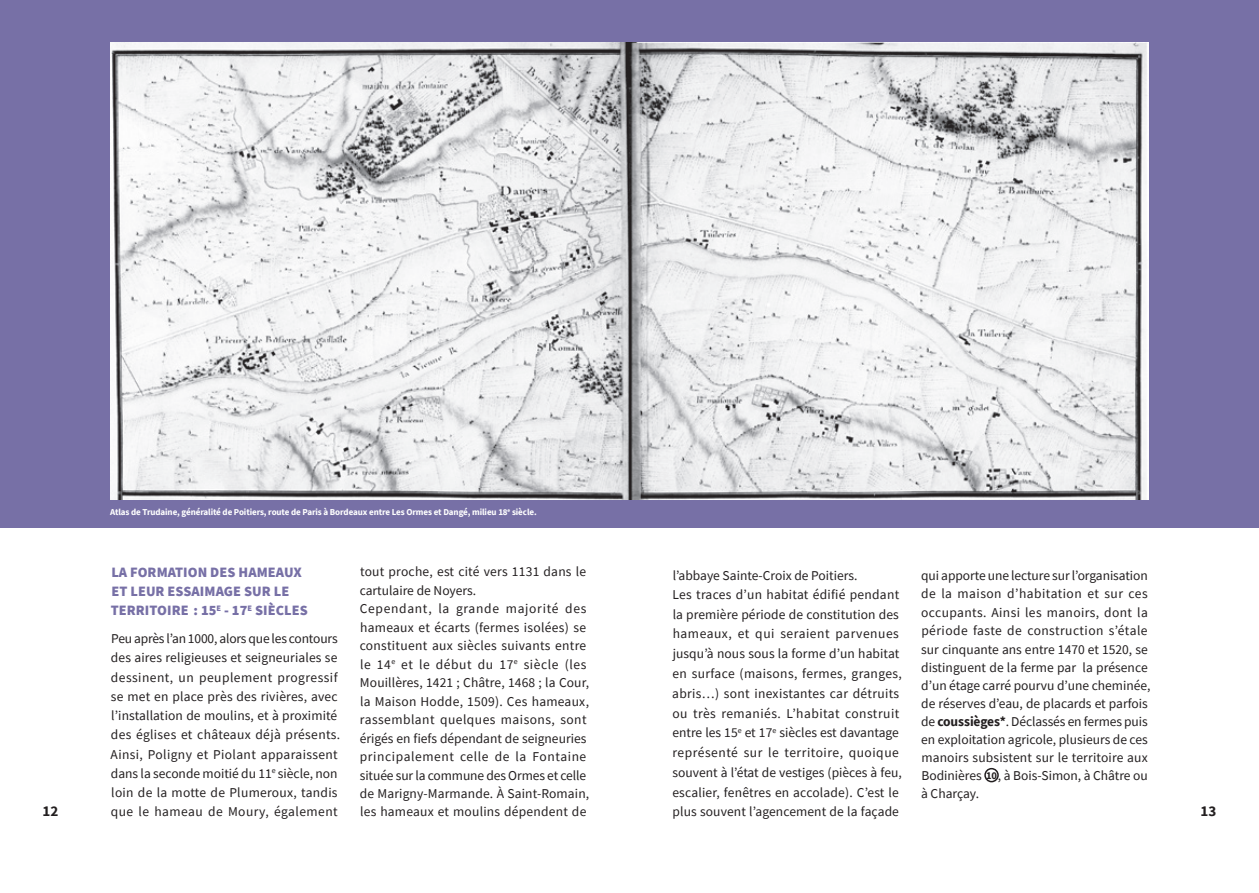
<style>
.page{position:relative;width:1259px;height:893px;background:#fff}
.page>*{position:absolute;margin:0;border:0;box-sizing:border-box;transform-origin:0 0}
.t1{font:700 15px "Source Sans Pro";color:#231f20}
.t2{font:900 14.25px/19.2px "Source Sans Pro";letter-spacing:.005em;color:#7770a6}
.t3{font:13.5px/18.5px "Source Sans Pro";letter-spacing:.01em;color:#231f20}
.t4{font:700 10.5px "Source Sans Pro";color:#231f20}
.t5{font:700 9px "Source Sans Pro";letter-spacing:-.01em;color:#fff}
.s1{font-weight:700}
</style>
<div class="page">
<div style="left:0;top:0;width:629px;height:527px;background:#7770a6"></div>
<img style="left:110px;top:43px;width:519px;height:457px">
<svg style="left:629px;top:0;width:630px;height:527px"></svg>
<div style="left:984px;top:768px;width:14px;height:14px;border:2px solid #231f20;border-radius:50%"></div>
<p class="t1" style="left:43px;top:801px;width:17px">12</p>
<p class="t5" style="left:110px;top:506px;width:428px">Atlas de Trudaine, généralité de Poitiers, route de Paris à Bordeaux entre Les Ormes et Dangé, milieu 18<sup>e</sup> siècle.</p>
<p class="t2" style="left:111px;top:562px;width:199px">LA FORMATION DES HAMEAUX<br>ET LEUR ESSAIMAGE SUR LE<br>TERRITOIRE : 15<sup>E</sup> - 17<sup>E</sup> SIÈCLES</p>
<p class="t3" style="left:111px;top:629px;width:231px;line-height:19.2px">Peu après l’an 1000, alors que les contours des aires religieuses et seigneuriales se dessinent, un peuplement progressif se met en place près des rivières, avec l’installation de moulins, et à proximité des églises et châteaux déjà présents.<br>Ainsi, Poligny et Piolant apparaissent dans la seconde moitié du 11<sup>e</sup> siècle, non loin de la motte de Plumeroux, tandis que le hameau de Moury, également</p>
<p class="t3" style="left:360px;top:563px;width:231px">tout proche, est cité vers 1131 dans le cartulaire de Noyers.<br>Cependant, la grande majorité des hameaux et écarts (fermes isolées) se constituent aux siècles suivants entre le 14<sup>e</sup> et le début du 17<sup>e</sup> siècle (les Mouillères, 1421 ; Châtre, 1468 ; la Cour, la Maison Hodde, 1509). Ces hameaux, rassemblant quelques maisons, sont érigés en fiefs dépendant de seigneuries principalement celle de la Fontaine située sur la commune des Ormes et celle de Marigny-Marmande. À Saint-Romain, les hameaux et moulins dépendent de</p>
<p class="t3" style="left:672px;top:566px;width:231px;line-height:19.6px">l’abbaye Sainte-Croix de Poitiers.<br>Les traces d’un habitat édifié pendant la première période de constitution des hameaux, et qui seraient parvenues jusqu’à nous sous la forme d’un habitat en surface (maisons, fermes, granges, abris…) sont inexistantes car détruits ou très remaniés. L’habitat construit entre les 15<sup>e</sup> et 17<sup>e</sup> siècles est davantage représenté sur le territoire, quoique souvent à l’état de vestiges (pièces à feu, escalier, fenêtres en accolade). C’est le plus souvent l’agencement de la façade</p>
<p class="t3" style="left:921px;top:566px;width:231px">qui apporte une lecture sur l’organisation de la maison d’habitation et sur ces occupants. Ainsi les manoirs, dont la période faste de construction s’étale sur cinquante ans entre 1470 et 1520, se distinguent de la ferme par la présence d’un étage carré pourvu d’une cheminée, de réserves d’eau, de placards et parfois de <span class="s1">coussièges*</span>. Déclassés en fermes puis en exploitation agricole, plusieurs de ces manoirs subsistent sur le territoire aux Bodinières , à Bois-Simon, à Châtre ou à Charçay.</p>
<p class="t4" style="left:986px;top:768px;width:13px">10</p>
<p class="t1" style="left:1200px;top:801px;width:17px">13</p>
</div>
